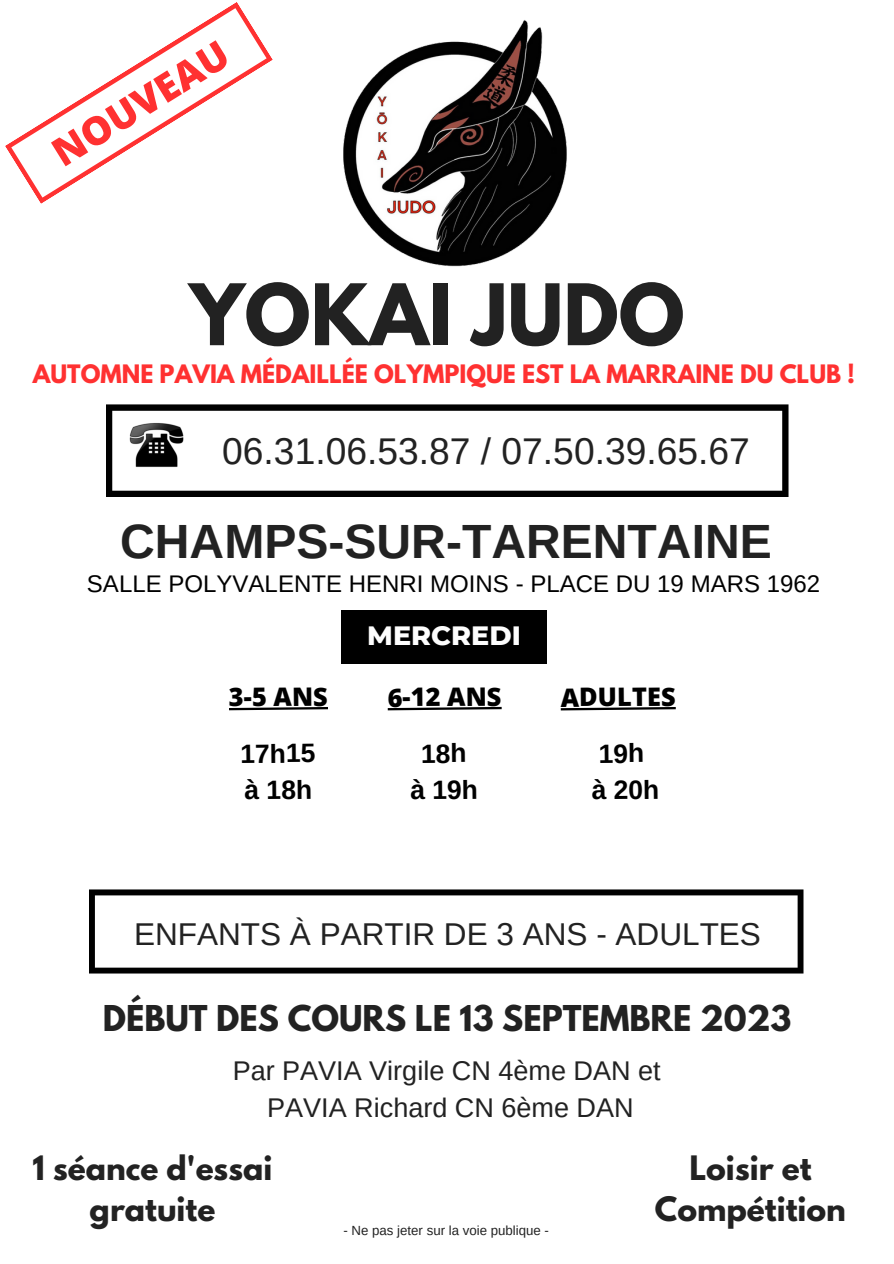
<style>
.page{position:relative;width:894px;height:1264px;background:#fff}
.page>*{position:absolute;margin:0;border:0;box-sizing:border-box;transform-origin:0 0}
.t1{font:700 75px "League Spartan";color:#222}
.t2{font:700 48px "Arimo";color:#222}
.t3{font:800 39px "Open Sans";color:#ff3131}
.t4{font:37.2px "Arimo";color:#222}
.t5{font:700 31.5px "League Spartan";color:#222}
.t6{font:31.5px "Arimo";color:#222}
.t7{font:700 29.85px/41.7px "League Spartan";color:#222;text-align:center}
.t8{font:27px "Arimo";color:#222}
.t9{font:800 27px "Montserrat";color:#fdfdfd}
.t10{font:700 26.4px "Arimo";color:#000}
.t11{font:800 25.5px "Open Sans";color:#000}
.t12{font:24px "Arimo";color:#000}
.t13{font:700 22.5px "League Spartan";color:#ff3131}
.t14{font:13.2px "Arimo";color:#222}
</style>
<div class="page">
<svg style="left:106px;top:404px;width:682px;height:93px"></svg>
<svg style="left:89px;top:889px;width:714px;height:84px"></svg>
<img style="left:113px;top:404px;width:87px;height:84px">
<img style="left:343px;top:20px;width:224px;height:247px">
<div style="left:341px;top:610px;width:205px;height:53px;background:#000"></div>
<svg style="left:229px;top:707px;width:99px;height:3px"></svg>
<svg style="left:387px;top:707px;width:114px;height:3px"></svg>
<svg style="left:560px;top:707px;width:115px;height:3px"></svg>
<svg style="left:5px;top:2px;width:268px;height:202px"></svg>
<p class="t3" style="left:41px;top:133px;width:201px;rotate:-32deg">NOUVEAU</p>
<p class="t1" style="left:189px;top:278px;width:496px">YOKAI JUDO</p>
<p class="t13" style="left:33px;top:362px;width:823px">AUTOMNE PAVIA MÉDAILLÉE OLYMPIQUE EST LA MARRAINE DU CLUB !</p>
<p class="t4" style="left:222px;top:430px;width:529px">06.31.06.53.87 / 07.50.39.65.67</p>
<p class="t2" style="left:120px;top:514px;width:652px">CHAMPS-SUR-TARENTAINE</p>
<p class="t12" style="left:87px;top:570px;width:734px">SALLE POLYVALENTE HENRI MOINS - PLACE DU 19 MARS 1962</p>
<p class="t9" style="left:367px;top:619px;width:155px">MERCREDI</p>
<p class="t11" style="left:228px;top:679px;width:100px;rotate:-1deg">3-5 ANS</p>
<p class="t11" style="left:387px;top:679px;width:115px;rotate:-1deg">6-12 ANS</p>
<p class="t11" style="left:560px;top:679px;width:116px;rotate:-1deg">ADULTES</p>
<p class="t10" style="left:240px;top:739px;width:77px;rotate:-1deg">17h15</p>
<p class="t10" style="left:244px;top:775px;width:69px;rotate:-1deg">à 18h</p>
<p class="t10" style="left:410px;top:775px;width:69px;rotate:-1deg">à 19h</p>
<p class="t10" style="left:591px;top:775px;width:69px;rotate:-1deg">à 20h</p>
<p class="t6" style="left:134px;top:916px;width:628px">ENFANTS À PARTIR DE 3 ANS - ADULTES</p>
<p class="t5" style="left:103px;top:1002px;width:690px">DÉBUT DES COURS LE 13 SEPTEMBRE 2023</p>
<p class="t8" style="left:233px;top:1055px;width:429px">Par PAVIA Virgile CN 4ème DAN et</p>
<p class="t8" style="left:267px;top:1092px;width:368px">PAVIA Richard CN 6ème DAN</p>
<p class="t7" style="left:33px;top:1150px;width:241px">1 séance d'essai gratuite</p>
<p class="t7" style="left:654px;top:1150px;width:192px">Loisir et<br>Compétition</p>
<p class="t14" style="left:343px;top:1222px;width:207px">- Ne pas jeter sur la voie publique -</p>
</div>
